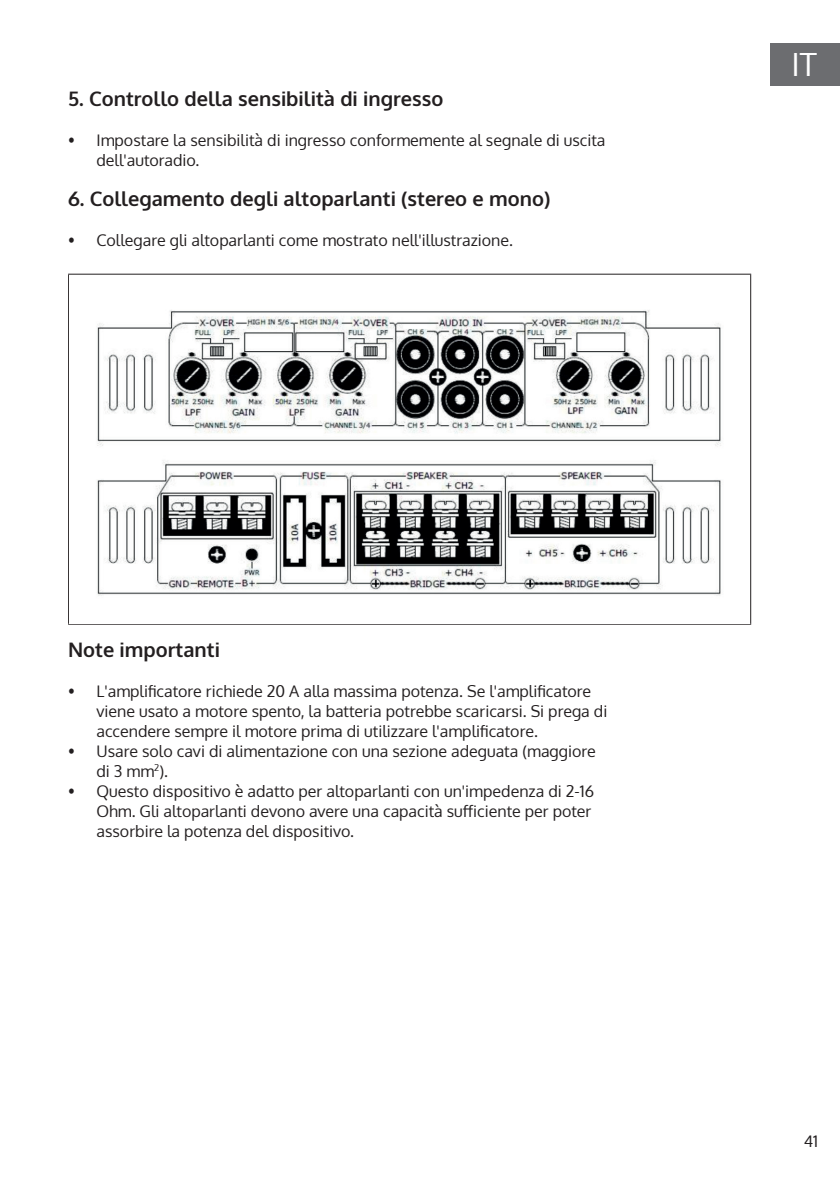
<style>
.page{position:relative;width:840px;height:1191px;background:#fff}
.page>*{position:absolute;margin:0;border:0;box-sizing:border-box;transform-origin:0 0}
.t1{font:32px "Oxygen";color:#fff}
.t2{font:700 20px "Oxygen";color:#231f20}
.t3{font:16px/20px "Oxygen";color:#231f20}
</style>
<div class="page">
<div style="left:770px;top:43px;width:69px;height:42px;background:#6c6d70"></div>
<hr style="left:68px;top:274px;width:682px;height:1px;background:#231f20">
<hr style="left:68px;top:275px;width:1px;height:348px;background:#231f20">
<hr style="left:749px;top:275px;width:1px;height:348px;background:#231f20">
<hr style="left:68px;top:623px;width:682px;height:1px;background:#231f20">
<img style="left:97px;top:310px;width:624px;height:286px">
<p class="t2" style="left:68px;top:86px;width:376px">5. Controllo della sensibilità di ingresso</p>
<p class="t3" style="left:96px;top:130px;width:510px;text-indent:-28px">• Impostare la sensibilità di ingresso conformemente al segnale di uscita dell'autoradio.</p>
<p class="t2" style="left:68px;top:186px;width:483px">6. Collegamento degli altoparlanti (stereo e mono)</p>
<p class="t3" style="left:68px;top:230px;width:446px">• Collegare gli altoparlanti come mostrato nell'illustrazione.</p>
<p class="t2" style="left:68px;top:637px;width:153px">Note importanti</p>
<p class="t3" style="left:96px;top:681px;width:512px;text-indent:-28px">• L'amplificatore richiede 20 A alla massima potenza. Se l'amplificatore viene usato a motore spento, la batteria potrebbe scaricarsi. Si prega di accendere sempre il motore prima di utilizzare l'amplificatore.</p>
<p class="t3" style="left:96px;top:741px;width:500px;text-indent:-28px">• Usare solo cavi di alimentazione con una sezione adeguata (maggiore di 3 mm<sup>2</sup>).</p>
<p class="t3" style="left:96px;top:781px;width:498px;text-indent:-28px">• Questo dispositivo è adatto per altoparlanti con un'impedenza di 2-16<br>Ohm. Gli altoparlanti devono avere una capacità sufficiente per poter assorbire la potenza del dispositivo.</p>
<h1 class="t1" style="left:791px;top:43px;width:27px">IT</h1>
<p class="t3" style="left:803px;top:1130px;width:16px">41</p>
</div>
